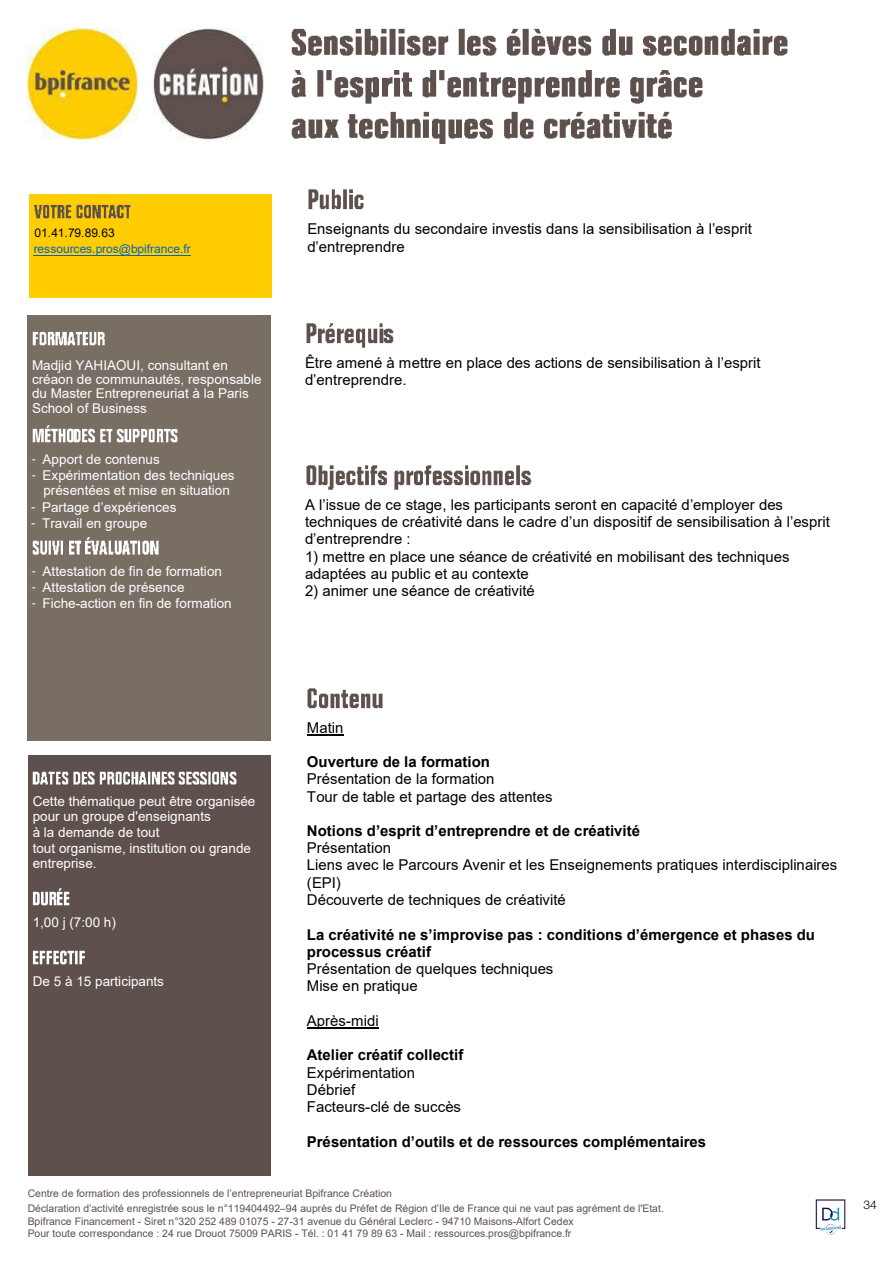
<style>
.page{position:relative;width:893px;height:1263px;background:#fff}
.page>*{position:absolute;margin:0;border:0;box-sizing:border-box;transform-origin:0 0}
.t1{font:15px/17.2px "Arial";color:#000}
.t2{font:700 15px/17.1px "Arial";color:#000}
.t3{font:13.5px/15.5px "Arial";color:#fff}
.t4{font:12px "Arial";letter-spacing:-.005em;color:#0563c1}
.t5{font:12px "Arial";letter-spacing:-.005em;color:#000}
.t6{font:300 12px "Helvetica Neue LT Std";color:#000}
.t7{font:10.5px/14.2px "Arial";color:#5e514d}
.s1{font-family:"Roboto"}
.s2{font-style:inherit}
</style>
<div class="page">
<img style="left:307px;top:688px;width:76px;height:21px">
<hr style="left:307px;top:734px;width:37px;height:1px;background:#000">
<hr style="left:307px;top:1027px;width:72px;height:1px;background:#000">
<img style="left:292px;top:28px;width:496px;height:28px">
<img style="left:292px;top:70px;width:411px;height:34px">
<img style="left:292px;top:118px;width:47px;height:21px">
<img style="left:347px;top:111px;width:325px;height:32px">
<img style="left:306px;top:465px;width:226px;height:25px">
<img style="left:306px;top:323px;width:77px;height:25px">
<img style="left:383px;top:328px;width:11px;height:16px">
<div style="left:28px;top:316px;width:243px;height:425px;background:#786e64"></div>
<img style="left:32px;top:332px;width:73px;height:14px">
<img style="left:32px;top:428px;width:12px;height:15px">
<img style="left:45px;top:425px;width:6px;height:18px">
<img style="left:51px;top:428px;width:23px;height:15px">
<img style="left:74px;top:429px;width:104px;height:14px">
<img style="left:32px;top:540px;width:127px;height:15px">
<img style="left:85px;top:538px;width:13px;height:17px">
<img style="left:308px;top:189px;width:56px;height:21px">
<img style="left:26px;top:27px;width:238px;height:113px">
<img style="left:815px;top:1199px;width:31px;height:36px">
<div style="left:29px;top:195px;width:243px;height:103px;background:#ffcd00"></div>
<img style="left:35px;top:204px;width:96px;height:15px">
<hr style="left:33px;top:255px;width:157px;height:1px;background:#0563c1">
<div style="left:28px;top:755px;width:243px;height:421px;background:#5e514d"></div>
<img style="left:33px;top:771px;width:142px;height:14px">
<img style="left:178px;top:771px;width:59px;height:14px">
<img style="left:33px;top:891px;width:23px;height:15px">
<img style="left:56px;top:889px;width:14px;height:17px">
<img style="left:33px;top:950px;width:52px;height:15px">
<p class="t5" style="left:35px;top:224px;width:82px">01.41.79.89.63</p>
<p class="t4" style="left:34px;top:240px;width:159px">ressources.pros@bpifrance.fr</p>
<p class="t3" style="left:32px;top:358px;width:231px;line-height:14.4px">Madjid YAHIAOUI, consultant en créaon de communautés, responsable du Master Entrepreneuriat à la Paris<br>School of Business</p>
<p class="t3" style="left:32px;top:451px;width:129px"><span class="s1">-</span> Apport de contenus</p>
<p class="t3" style="left:32px;top:467px;width:204px;line-height:15px;text-align:center"><span class="s1">-</span> Expérimentation des techniques présentées et mise en situation</p>
<p class="t3" style="left:32px;top:499px;width:146px"><span class="s1">-</span> Partage d’expériences</p>
<p class="t3" style="left:32px;top:516px;width:117px"><span class="s1">-</span> Travail en groupe</p>
<p class="t3" style="left:32px;top:563px;width:192px"><span class="s1">-</span> Attestation de fin de formation</p>
<p class="t3" style="left:32px;top:579px;width:154px"><span class="s1">-</span> Attestation de présence</p>
<p class="t3" style="left:32px;top:595px;width:201px"><span class="s1">-</span> Fiche-action en fin de formation</p>
<p class="t1" style="left:307px;top:220px;width:446px">Enseignants du secondaire investis dans la sensibilisation à l’esprit d’entreprendre</p>
<p class="t1" style="left:305px;top:354px;width:457px">Être amené à mettre en place des actions de sensibilisation à l’esprit d’entreprendre.</p>
<p class="t1" style="left:305px;top:496px;width:527px">A l’issue de ce stage, les participants seront en capacité d’employer des techniques de créativité dans le cadre d’un dispositif de sensibilisation à l’esprit d’entreprendre :</p>
<p class="t1" style="left:305px;top:548px;width:486px">1) mettre en place une séance de créativité en mobilisant des techniques adaptées au public et au contexte</p>
<p class="t1" style="left:305px;top:582px;width:231px">2) animer une séance de créativité</p>
<p class="t3" style="left:32px;top:787px;width:131px">550,00 € net de taxes</p>
<p class="t3" style="left:33px;top:793px;width:224px">Cette thématique peut être organisée pour un groupe d'enseignants<br>à la demande de tout<br>tout organisme, institution ou grande entreprise.</p>
<p class="t3" style="left:36px;top:846px;width:69px">04/03/2019</p>
<p class="t3" style="left:32px;top:905px;width:85px">1,00 j (7:00 h)</p>
<p class="t3" style="left:33px;top:914px;width:85px">1,00 j (7:00 h)</p>
<p class="t3" style="left:33px;top:973px;width:133px">De 5 à 15 participants</p>
<p class="t1" style="left:307px;top:719px;width:38px">Matin</p>
<p class="t2" style="left:307px;top:753px;width:184px">Ouverture de la formation</p>
<p class="t1" style="left:307px;top:770px;width:247px">Présentation de la formation<br>Tour de table et partage des attentes</p>
<p class="t2" style="left:307px;top:822px;width:335px">Notions d’esprit d’entreprendre et de créativité</p>
<p class="t1" style="left:307px;top:839px;width:532px">Présentation<br>Liens avec le Parcours Avenir et les Enseignements pratiques interdisciplinaires (EPI)<br>Découverte de techniques de créativité</p>
<p class="t2" style="left:307px;top:926px;width:510px">La créativité ne s’improvise pas : conditions d’émergence et phases du processus créatif</p>
<p class="t1" style="left:307px;top:960px;width:248px">Présentation de quelques techniques<br>Mise en pratique</p>
<p class="t1" style="left:307px;top:1012px;width:73px">Après-midi</p>
<p class="t2" style="left:307px;top:1047px;width:158px">Atelier créatif collectif</p>
<p class="t1" style="left:307px;top:1063px;width:156px">Expérimentation<br>Débrief<br>Facteurs-clé de succès</p>
<p class="t2" style="left:307px;top:1133px;width:401px">Présentation d’outils et de ressources complémentaires</p>
<p class="t7" style="left:28px;top:1186px;width:638px">Centre de formation des professionnels de l’entrepreneuriat Bpifrance Création<br>Déclaration d’activité enregistrée sous le n°11<span class="s2">94</span>0<span class="s2">4492</span>–<span class="s2">94</span> auprès du Préfet de Région d’Ile de France <span class="s2">qui</span> ne vaut pas agrément de l'Etat.</p>
<p class="t7" style="left:28px;top:1214px;width:548px;line-height:12.9px">Bpifrance Financement - Siret n°320 252 489 01075 - 27-31 avenue du Général Leclerc - 94710 Maisons-Alfort Cedex<br>Pour toute correspondance : 24 rue Drouot 75009 PARIS - Tél. : 01 41 79 89 63 - Mail : ressources.pros@bpifrance.f<span class="s2">r</span></p>
<p class="t6" style="left:864px;top:1198px;width:15px">34</p>
</div>
